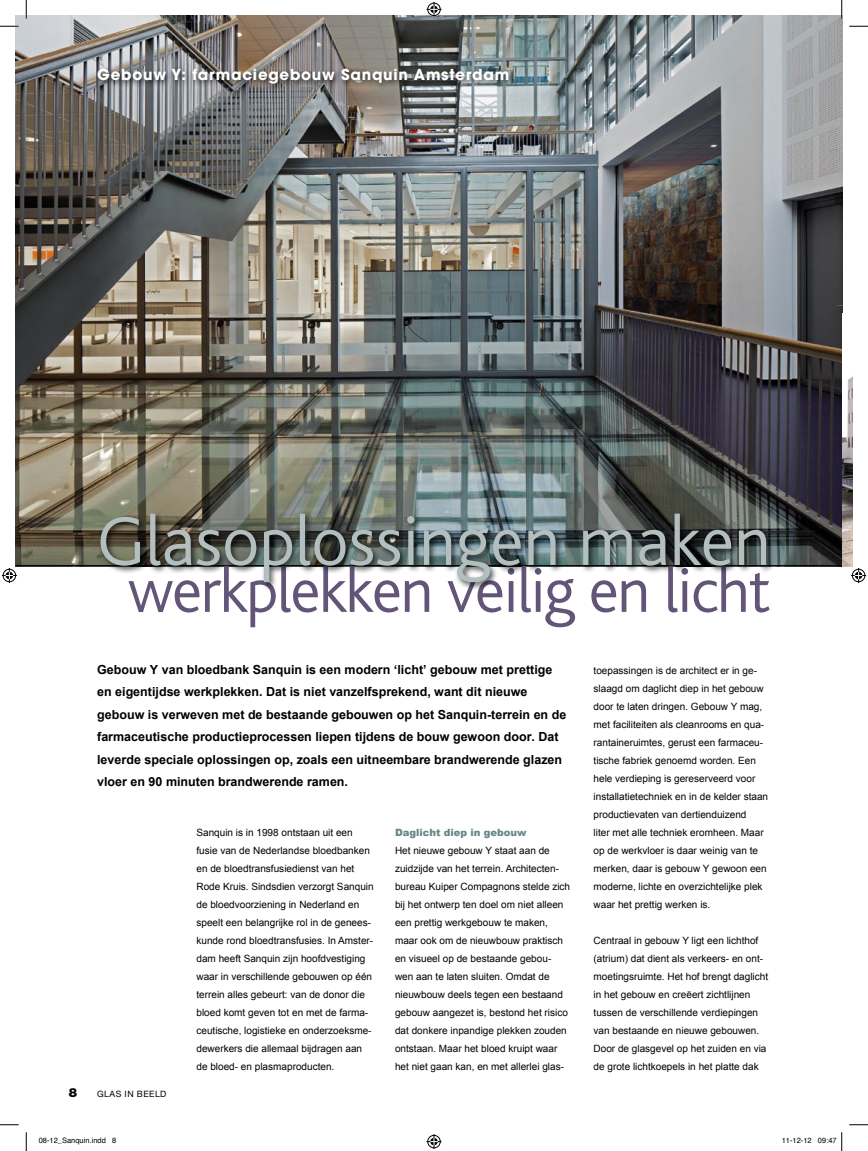
<style>
.page{position:relative;width:868px;height:1151px;background:#fff}
.page>*{position:absolute;margin:0;border:0;box-sizing:border-box;transform-origin:0 0}
.t1{font:300 72.5px "Bliss";color:#b3bebe}
.t2{font:300 65px "Bliss";letter-spacing:-.02em;color:#625578}
.t3{font:700 15px "Avant Garde";letter-spacing:.05em;color:#fff}
.t4{font:700 12.5px/22.5px "Arial";color:#000}
.t5{font:900 12.5px "Helvetica Neue";color:#000}
.t6{font:10px/18px "Arial";color:#000}
.t7{font:900 10px "Arial";color:#698788}
.t8{font:8.75px "Helvetica Neue";letter-spacing:.05em;color:#000}
.t9{font:7.5px "Helvetica";color:#000}
</style>
<div class="page">
<img style="left:16px;top:16px;width:825px;height:549px">
<div style="left:94px;top:65px;width:423px;height:27px;background:#000;opacity:.75"></div>
<hr style="left:16px;top:565px;width:825px;height:1px;background:#000">
<div style="left:98px;top:510px;width:676px;height:81px;background:#000;opacity:.75"></div>
<img style="left:842px;top:377px;width:10px;height:189px">
<svg style="left:0;top:25px;width:19px;height:2px"></svg>
<svg style="left:849px;top:25px;width:18px;height:2px"></svg>
<svg style="left:0;top:1124px;width:19px;height:1px"></svg>
<svg style="left:849px;top:1124px;width:18px;height:1px"></svg>
<svg style="left:25px;top:0;width:2px;height:19px"></svg>
<svg style="left:25px;top:1132px;width:2px;height:19px"></svg>
<svg style="left:840px;top:0;width:2px;height:19px"></svg>
<svg style="left:426px;top:2px;width:15px;height:15px"></svg>
<svg style="left:426px;top:1134px;width:15px;height:15px"></svg>
<svg style="left:2px;top:568px;width:15px;height:15px"></svg>
<svg style="left:851px;top:568px;width:15px;height:15px"></svg>
<svg style="left:841px;top:1132px;width:1px;height:19px"></svg>
<h3 class="t3" style="left:97px;top:64px;width:413px">Gebouw Y: farmaciegebouw Sanquin Amsterdam</h3>
<h1 class="t1" style="left:97px;top:503px;width:675px">Glasoplossingen maken</h1>
<h2 class="t2" style="left:128px;top:556px;width:644px">werkplekken veilig en licht</h2>
<p class="t4" style="left:97px;top:658px;width:470px">Gebouw Y van bloedbank Sanquin is een modern ‘licht’ gebouw met prettige en eigentijdse werkplekken. Dat is niet vanzelfsprekend, want dit nieuwe gebouw is verweven met de bestaande gebouwen op het Sanquin-terrein en de farmaceutische productieprocessen liepen tijdens de bouw gewoon door. Dat leverde speciale oplossingen op, zoals een uitneembare brandwerende glazen vloer en 90 minuten brandwerende ramen.</p>
<p class="t5" style="left:69px;top:1085px;width:10px">8</p>
<p class="t8" style="left:97px;top:1089px;width:71px">GLAS IN BEELD</p>
<p class="t6" style="left:196px;top:823px;width:179px">Sanquin is in 1998 ontstaan uit een fusie van de Nederlandse bloedbanken en de bloedtransfusiedienst van het Rode Kruis. Sindsdien verzorgt Sanquin de bloedvoorziening in Nederland en speelt een belangrijke rol in de genees&shy;kunde rond bloedtransfusies. In Amster&shy;dam heeft Sanquin zijn hoofdvestiging waar in verschillende gebouwen op één terrein alles gebeurt: van de donor die bloed komt geven tot en met de farma&shy;ceutische, logistieke en onderzoeksme&shy;dewerkers die allemaal bijdragen aan de bloed- en plasmaproducten.</p>
<p class="t7" style="left:395px;top:827px;width:133px">Daglicht diep in gebouw</p>
<p class="t6" style="left:395px;top:841px;width:177px">Het nieuwe gebouw Y staat aan de zuidzijde van het terrein. Architecten&shy;bureau Kuiper Compagnons stelde zich bij het ontwerp ten doel om niet alleen een prettig werkgebouw te maken, maar ook om de nieuwbouw praktisch en visueel op de bestaande gebou&shy;wen aan te laten sluiten. Omdat de nieuwbouw deels tegen een bestaand gebouw aangezet is, bestond het risico dat donkere inpandige plekken zouden ontstaan. Maar het bloed kruipt waar het niet gaan kan, en met allerlei glas-</p>
<p class="t6" style="left:593px;top:661px;width:176px">toepassingen is de architect er in ge&shy;slaagd om daglicht diep in het gebouw door te laten dringen. Gebouw Y mag, met faciliteiten als cleanrooms en qua&shy;rantaineruimtes, gerust een farmaceu&shy;tische fabriek genoemd worden. Een hele verdieping is gereserveerd voor installatietechniek en in de kelder staan productievaten van dertienduizend<br>liter met alle techniek eromheen. Maar op de werkvloer is daar weinig van te merken, daar is gebouw Y gewoon een moderne, lichte en overzichtelijke plek waar het prettig werken is.</p>
<p class="t6" style="left:593px;top:931px;width:176px">Centraal in gebouw Y ligt een lichthof (atrium) dat dient als verkeers- en ont&shy;moetingsruimte. Het hof brengt daglicht in het gebouw en creëert zichtlijnen tussen de verschillende verdiepingen van bestaande en nieuwe gebouwen.<br>Door de glasgevel op het zuiden en via de grote lichtkoepels in het platte dak</p>
<p class="t9" style="left:39px;top:1135px;width:79px">08-12_Sanquin.indd 8</p>
<p class="t9" style="left:781px;top:1135px;width:57px">11-12-12 09:47</p>
</div>
